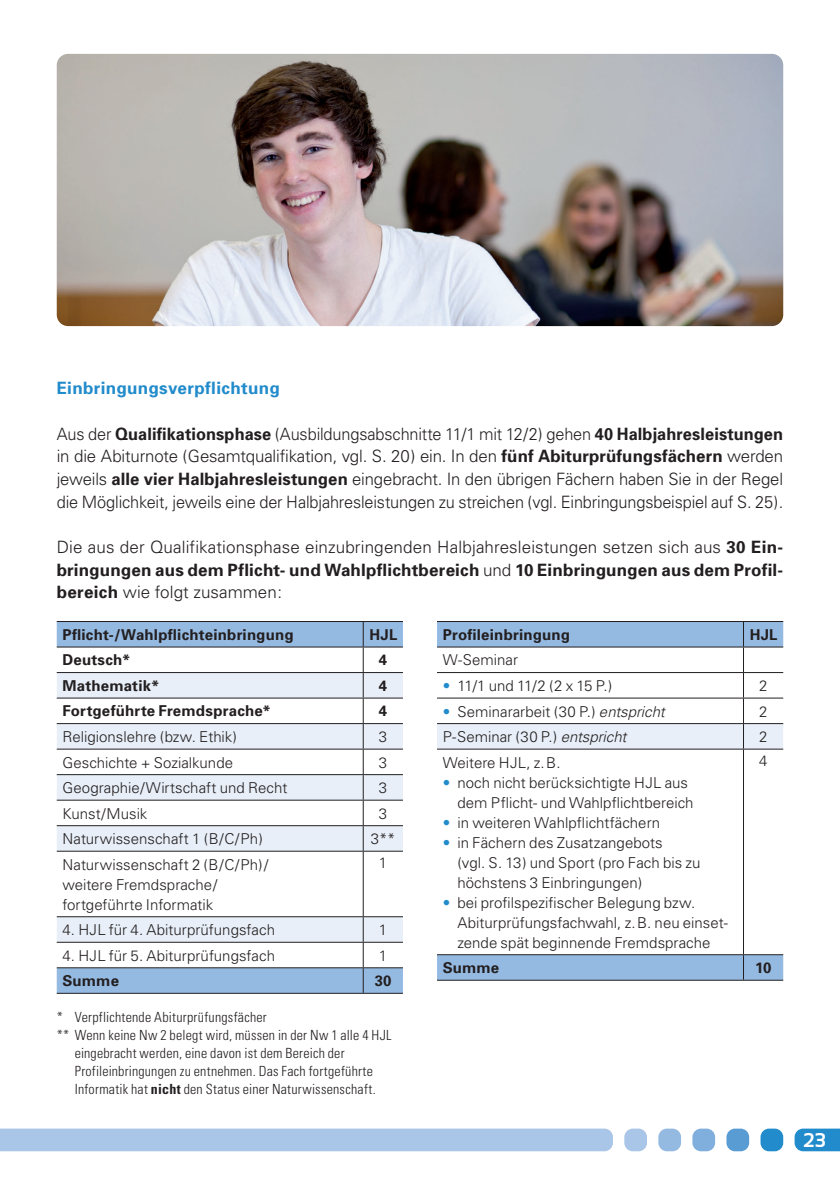
<style>
.page{position:relative;width:840px;height:1191px;background:#fff}
.page>*{position:absolute;margin:0;border:0;box-sizing:border-box;transform-origin:0 0}
.t1{font:700 20px "Sansation";color:#fff}
.t2{font:300 17px/22.6px "Univers";letter-spacing:.005em;color:#231f20;text-align:justify;scale:.96 1}
.t3{font:300 17px/22.6px "Univers";letter-spacing:.005em;color:#231f20}
.t4{font:700 17px "Univers";letter-spacing:.02em;color:#218bcb}
.t5{font:300 15px/20px "Univers";color:#231f20}
.t6{font:700 15px "Univers";letter-spacing:.015em;color:#231f20}
.t7{font:300 condensed 14px/18px "Univers";letter-spacing:.015em;color:#231f20}
.s1{font-weight:700}
.s2{color:#218bcb}
.s3{font-style:italic}
</style>
<div class="page">
<svg style="left:794px;top:1128px;width:45px;height:23px"></svg>
<div style="left:760px;top:1128px;width:22px;height:23px;background:#218bcb;border-radius:9px"></div>
<div style="left:726px;top:1128px;width:22px;height:23px;background:#599cd4;border-radius:9px"></div>
<div style="left:692px;top:1128px;width:22px;height:23px;background:#80afdd;border-radius:9px"></div>
<div style="left:658px;top:1128px;width:22px;height:23px;background:#95bae2;border-radius:9px"></div>
<div style="left:624px;top:1128px;width:22px;height:23px;background:#a9c5e7;border-radius:9px"></div>
<div style="left:0;top:1128px;width:612px;height:23px;background:#a9c5e7"></div>
<img style="left:57px;top:54px;width:725px;height:272px;border-radius:11px">
<div style="left:57px;top:622px;width:346px;height:370px;background:#95bae2"></div>
<svg style="left:57px;top:647px;width:346px;height:320px"></svg>
<svg style="left:57px;top:673px;width:346px;height:268px"></svg>
<hr style="left:57px;top:621px;width:346px;height:1px;background:#231f20">
<hr style="left:57px;top:646px;width:346px;height:1px;background:#231f20">
<hr style="left:57px;top:672px;width:346px;height:1px;background:#231f20">
<hr style="left:57px;top:697px;width:346px;height:1px;background:#231f20">
<hr style="left:57px;top:723px;width:346px;height:1px;background:#231f20">
<hr style="left:57px;top:748px;width:346px;height:1px;background:#231f20">
<hr style="left:57px;top:774px;width:346px;height:1px;background:#231f20">
<hr style="left:57px;top:799px;width:346px;height:1px;background:#231f20">
<hr style="left:57px;top:825px;width:346px;height:1px;background:#231f20">
<hr style="left:57px;top:850px;width:346px;height:1px;background:#231f20">
<hr style="left:57px;top:916px;width:346px;height:1px;background:#231f20">
<hr style="left:57px;top:941px;width:346px;height:1px;background:#231f20">
<hr style="left:57px;top:967px;width:346px;height:1px;background:#231f20">
<hr style="left:57px;top:992px;width:346px;height:1px;background:#231f20">
<svg style="left:362px;top:622px;width:1px;height:228px"></svg>
<hr style="left:362px;top:851px;width:1px;height:65px;background:#231f20">
<svg style="left:362px;top:917px;width:1px;height:75px"></svg>
<div style="left:437px;top:955px;width:345px;height:24px;background:#95bae2"></div>
<svg style="left:437px;top:749px;width:345px;height:205px"></svg>
<hr style="left:437px;top:621px;width:345px;height:1px;background:#231f20">
<hr style="left:437px;top:954px;width:345px;height:1px;background:#231f20">
<hr style="left:437px;top:979px;width:345px;height:1px;background:#231f20">
<svg style="left:437px;top:622px;width:345px;height:127px"></svg>
<hr style="left:742px;top:749px;width:1px;height:205px;background:#231f20">
<svg style="left:742px;top:955px;width:1px;height:24px"></svg>
<h3 class="t4" style="left:57px;top:382px;width:224px">Einbringungsverpflichtung</h3>
<p class="t2" style="left:57px;top:424px;width:757px">Aus der <span class="s1">Qualifikationsphase</span> (Ausbildungsabschnitte 11/1 mit 12/2) gehen <span class="s1">40 Halbjahresleistungen </span>in die Abiturnote (Gesamtqualifi kation, vgl. S. 20) ein. In den <span class="s1">fünf Abiturprüfungsfächern</span> werden jeweils <span class="s1">alle vier Halbjahresleistungen</span> eingebracht. In den übrigen Fächern haben Sie in der Regel die Möglichkeit, jeweils eine der Halbjahresleistungen zu streichen (vgl. Einbringungs beispiel auf S. 25).</p>
<p class="t3" style="left:57px;top:537px;width:727px">Die aus der Qualifikationsphase einzubringenden Halbjahresleistungen setzen sich aus <span class="s1">30 Ein&shy;bringungen aus dem Pflicht- und Wahlpflichtbereich</span> und <span class="s1">10 Einbringungen aus dem Profil-</span></p>
<p class="t3" style="left:57px;top:582px;width:227px"><span class="s1">bereich</span> wie folgt zusammen:</p>
<p class="t6" style="left:62px;top:629px;width:232px">Pflicht-/Wahlpflichteinbringung</p>
<p class="t6" style="left:369px;top:629px;width:29px">HJL</p>
<p class="t6" style="left:62px;top:654px;width:69px">Deutsch*</p>
<p class="t6" style="left:379px;top:654px;width:10px">4</p>
<p class="t6" style="left:62px;top:680px;width:99px">Mathematik*</p>
<p class="t6" style="left:378px;top:680px;width:10px">4</p>
<p class="t6" style="left:62px;top:705px;width:210px">Fortgeführte Fremdsprache*</p>
<p class="t6" style="left:379px;top:705px;width:10px">4</p>
<p class="t5" style="left:62px;top:728px;width:176px">Religionslehre (bzw. Ethik)</p>
<p class="t5" style="left:379px;top:728px;width:10px">3</p>
<p class="t5" style="left:62px;top:753px;width:172px">Geschichte + Sozialkunde</p>
<p class="t5" style="left:379px;top:753px;width:10px">3</p>
<p class="t5" style="left:62px;top:779px;width:226px">Geographie/Wirtschaft und Recht</p>
<p class="t5" style="left:379px;top:779px;width:10px">3</p>
<p class="t5" style="left:62px;top:804px;width:86px">Kunst/Musik</p>
<p class="t5" style="left:379px;top:804px;width:10px">3</p>
<p class="t5" style="left:62px;top:830px;width:202px">Naturwissenschaft 1 (B/C/Ph)</p>
<p class="t5" style="left:370px;top:830px;width:26px">3**</p>
<p class="t5" style="left:62px;top:855px;width:207px">Naturwissenschaft 2 (B/C/Ph)/ weitere Fremdsprache/ fortgeführte Informatik</p>
<p class="t5" style="left:379px;top:854px;width:10px">1</p>
<p class="t5" style="left:62px;top:921px;width:214px">4. HJL für 4. Abiturprüfungsfach</p>
<p class="t5" style="left:379px;top:921px;width:10px">1</p>
<p class="t5" style="left:62px;top:946px;width:214px">4. HJL für 5. Abiturprüfungsfach</p>
<p class="t5" style="left:379px;top:946px;width:10px">1</p>
<p class="t6" style="left:62px;top:975px;width:58px">Summe</p>
<p class="t6" style="left:374px;top:975px;width:18px">30</p>
<p class="t7" style="left:57px;top:1009px;width:211px">* Verpflichtende Abiturprüfungsfächer</p>
<p class="t7" style="left:75px;top:1027px;width:318px;text-indent:-18px">** Wenn keine Nw 2 belegt wird, müssen in der Nw 1 alle 4 HJL eingebracht werden, eine davon ist dem Bereich der Profileinbringungen zu entnehmen. Das Fach fortgeführte Informatik hat <span class="s1">nicht</span> den Status einer Naturwissenschaft.</p>
<p class="t6" style="left:442px;top:629px;width:129px">Profileinbringung</p>
<p class="t6" style="left:749px;top:629px;width:29px">HJL</p>
<p class="t5" style="left:442px;top:651px;width:77px">W-Seminar</p>
<p class="t5" style="left:442px;top:677px;width:171px"><span class="s2">•</span> 11/1 und 11/2 (2 x 15 P.)</p>
<p class="t5" style="left:758px;top:677px;width:10px">2</p>
<p class="t5" style="left:442px;top:702px;width:223px"><span class="s2">•</span> Seminararbeit (30 P.) <span class="s3">entspricht</span></p>
<p class="t5" style="left:758px;top:702px;width:10px">2</p>
<p class="t5" style="left:442px;top:728px;width:185px">P-Seminar (30 P.) <span class="s3">entspricht</span></p>
<p class="t5" style="left:758px;top:728px;width:10px">2</p>
<p class="t5" style="left:442px;top:753px;width:119px">Weitere HJL, z. B.</p>
<p class="t5" style="left:457px;top:773px;width:237px;text-indent:-15px"><span class="s2">•</span> noch nicht berücksichtigte HJL aus dem Pflicht- und Wahlpflichtbereich</p>
<p class="t5" style="left:442px;top:813px;width:219px"><span class="s2">•</span> in weiteren Wahlpflichtfächern</p>
<p class="t5" style="left:457px;top:833px;width:244px;text-indent:-15px"><span class="s2">•</span> in Fächern des Zusatzangebots<br>(vgl. S. 13) und Sport (pro Fach bis zu höchstens 3 Einbringungen)</p>
<p class="t5" style="left:457px;top:893px;width:272px;text-indent:-15px"><span class="s2">•</span> bei profilspezifischer Belegung bzw.<br>Abiturprüfungsfachwahl, z. B. neu einset&shy;zende spät beginnende Fremdsprache</p>
<p class="t5" style="left:758px;top:752px;width:10px">4</p>
<p class="t6" style="left:442px;top:962px;width:58px">Summe</p>
<p class="t6" style="left:754px;top:962px;width:18px">10</p>
<h1 class="t1" style="left:802px;top:1129px;width:24px">23</h1>
</div>
